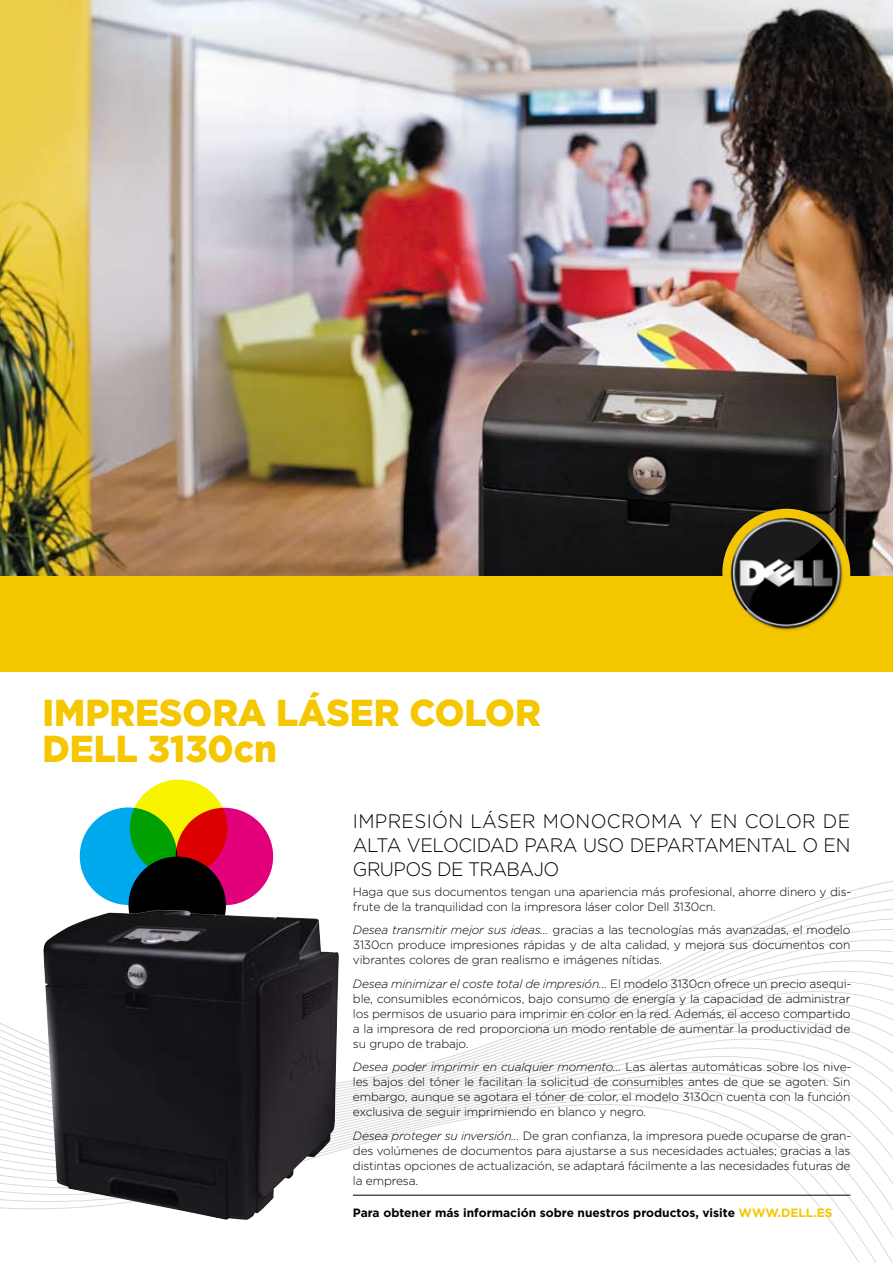
<style>
.page{position:relative;width:893px;height:1263px;background:#fff}
.page>*{position:absolute;margin:0;border:0;box-sizing:border-box;transform-origin:0 0}
.t1{font:900 37.5px/36px "Gotham";color:#f5c700;scale:.96 1}
.t2{font:300 19.5px/24px "Gotham";letter-spacing:-.03em;color:#000;text-align:justify;scale:.96 1}
.t3{font:300 12px/15px "Gotham";letter-spacing:-.015em;color:#000;text-align:justify}
.t4{font:700 12px "Gotham";color:#000}
.s1{font-style:italic}
.s2{color:#f5c700}
</style>
<div class="page">
<svg style="left:0;top:839px;width:893px;height:424px"></svg>
<img style="left:0;top:0;width:893px;height:576px">
<div style="left:0;top:576px;width:893px;height:96px;background:#f5c700"></div>
<img style="left:722px;top:509px;width:128px;height:122px">
<div style="left:128px;top:856px;width:98px;height:98px;background:#000;border-radius:50%"></div>
<svg style="left:80px;top:807px;width:97px;height:98px;fill:#00a8ec"></svg>
<svg style="left:176px;top:808px;width:97px;height:97px;fill:#e3007b"></svg>
<svg style="left:130px;top:780px;width:97px;height:97px;background:#968000"></svg>
<img style="left:43px;top:910px;width:296px;height:310px">
<hr style="left:353px;top:1195px;width:497px;height:1px;background:#000">
<h1 class="t1" style="left:43px;top:694px;width:521px">IMPRESORA LÁSER COLOR<br>DELL 3130cn</h1>
<h2 class="t2" style="left:353px;top:809px;width:520px">IMPRESIÓN LÁSER MONOCROMA Y EN COLOR DE ALTA VELOCIDAD PARA USO DEPARTAMENTAL O EN GRUPOS DE TRABAJO</h2>
<p class="t3" style="left:353px;top:884px;width:500px">Haga que sus documentos tengan una apariencia más profesional, ahorre dinero y dis&shy;frute de la tranquilidad con la impresora láser color Dell 3130cn.</p>
<p class="t3" style="left:353px;top:922px;width:499px"><span class="s1">Desea transmitir mejor sus ideas…</span> gracias a las tecnologías más avanzadas, el modelo 3130cn produce impresiones rápidas y de alta calidad, y mejora sus documentos con vibrantes colores de gran realismo e imágenes nítidas.</p>
<p class="t3" style="left:353px;top:976px;width:500px"><span class="s1">Desea minimizar el coste total de impresión…</span> El modelo 3130cn ofrece un precio asequi&shy;ble, consumibles económicos, bajo consumo de energía y la capacidad de administrar los permisos de usuario para imprimir en color en la red. Además, el acceso compartido a la impresora de red proporciona un modo rentable de aumentar la productividad de su grupo de trabajo.</p>
<p class="t3" style="left:353px;top:1059px;width:500px"><span class="s1">Desea poder imprimir en cualquier momento…</span> Las alertas automáticas sobre los nive&shy;les bajos del tóner le facilitan la solicitud de consumibles antes de que se agoten. Sin embargo, aunque se agotara el tóner de color, el modelo 3130cn cuenta con la función exclusiva de seguir imprimiendo en blanco y negro.</p>
<p class="t3" style="left:353px;top:1128px;width:500px"><span class="s1">Desea proteger su inversión…</span> De gran confianza, la impresora puede ocuparse de gran&shy;des volúmenes de documentos para ajustarse a sus necesidades actuales; gracias a las distintas opciones de actualización, se adaptará fácilmente a las necesidades futuras de la empresa.</p>
<p class="t4" style="left:353px;top:1205px;width:481px">Para obtener más información sobre nuestros productos, visite <span class="s2">WWW.dell.ES</span></p>
</div>
